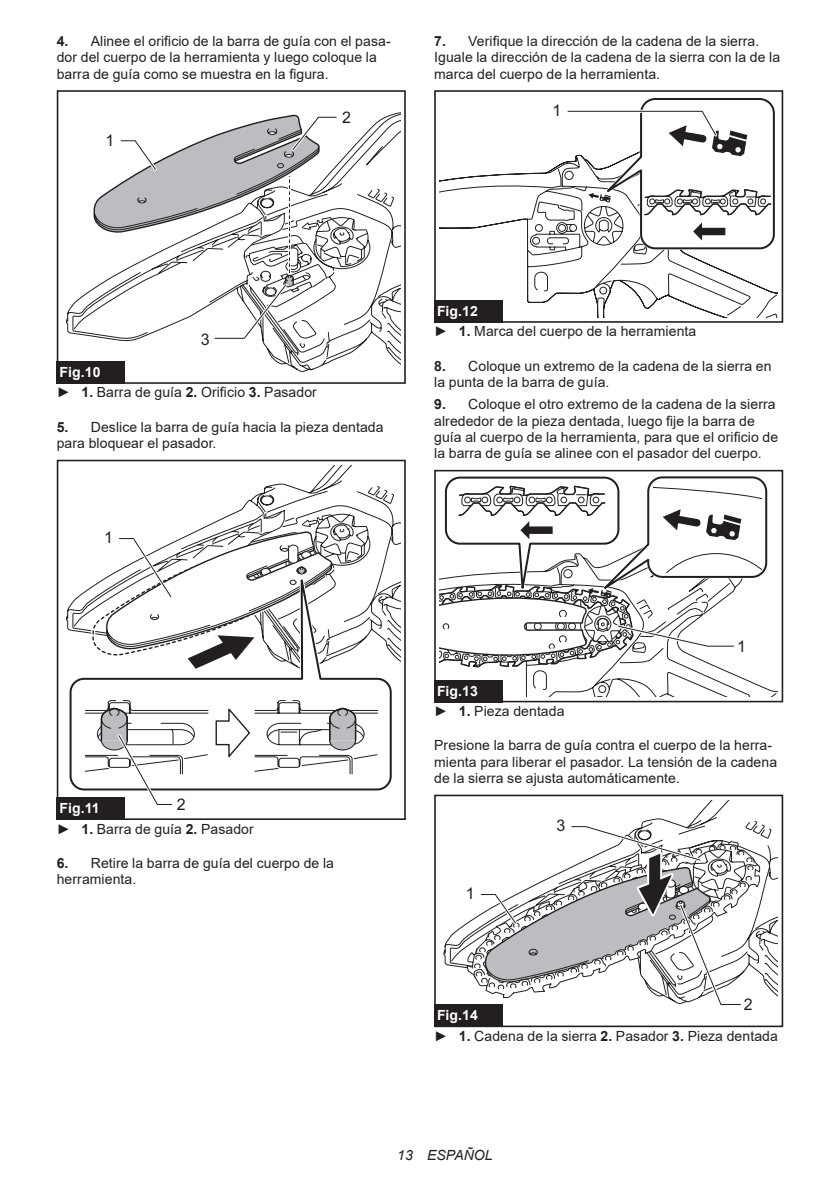
<style>
.page{position:relative;width:840px;height:1191px;background:#fff}
.page>*{position:absolute;margin:0;border:0;box-sizing:border-box;transform-origin:0 0}
.t1{font:16px "Arial";color:#231f20}
.t2{font:14px/16.4px "Arial";letter-spacing:.005em;color:#231f20}
.t3{font:italic 14px "Arial";letter-spacing:.005em;color:#231f20}
.t4{font:700 14px "Arial";color:#fff}
.s1{font-weight:700}
.s2{font-weight:700;color:#fff}
</style>
<div class="page">
<svg style="left:66px;top:112px;width:334px;height:260px"></svg>
<div style="left:57px;top:355px;width:73px;height:29px;background:#fff"></div>
<div style="left:57px;top:90px;width:348px;height:294px;border:2px solid #231f20"></div>
<svg style="left:93px;top:113px;width:246px;height:235px"></svg>
<div style="left:57px;top:361px;width:68px;height:23px;background:#231f20"></div>
<svg style="left:238px;top:466px;width:162px;height:196px"></svg>
<svg style="left:66px;top:537px;width:328px;height:125px"></svg>
<svg style="left:68px;top:558px;width:324px;height:233px"></svg>
<div style="left:57px;top:460px;width:348px;height:360px;border:2px solid #231f20"></div>
<svg style="left:89px;top:511px;width:247px;height:158px"></svg>
<svg style="left:70px;top:700px;width:308px;height:105px"></svg>
<div style="left:57px;top:797px;width:68px;height:23px;background:#231f20"></div>
<svg style="left:439px;top:162px;width:338px;height:155px"></svg>
<div style="left:434px;top:294px;width:73px;height:29px;background:#fff"></div>
<div style="left:434px;top:90px;width:348px;height:233px;border:2px solid #231f20"></div>
<svg style="left:564px;top:98px;width:212px;height:153px"></svg>
<div style="left:434px;top:300px;width:68px;height:23px;background:#231f20"></div>
<div style="left:434px;top:470px;width:348px;height:232px;border:2px solid #231f20"></div>
<svg style="left:439px;top:476px;width:329px;height:226px"></svg>
<div style="left:434px;top:679px;width:68px;height:23px;background:#231f20"></div>
<svg style="left:443px;top:800px;width:334px;height:196px"></svg>
<svg style="left:466px;top:840px;width:294px;height:156px"></svg>
<svg style="left:471px;top:844px;width:286px;height:148px"></svg>
<div style="left:434px;top:794px;width:348px;height:233px;border:2px solid #231f20"></div>
<svg style="left:478px;top:823px;width:267px;height:184px"></svg>
<div style="left:434px;top:1004px;width:68px;height:23px;background:#231f20"></div>
<p class="t2" style="left:57px;top:33px;width:335px"><span class="s1">4.</span> Alinee el orificio de la barra de guía con el pasa&shy;dor del cuerpo de la herramienta y luego coloque la barra de guía como se muestra en la figura.</p>
<p class="t1" style="left:106px;top:129px;width:10px">1</p>
<p class="t1" style="left:342px;top:106px;width:10px">2</p>
<p class="t2" style="left:434px;top:33px;width:347px"><span class="s1">7.</span> Verifique la dirección de la cadena de la sierra.<br>Iguale la dirección de la cadena de la sierra con la de la marca del cuerpo de la herramienta.</p>
<p class="t1" style="left:552px;top:99px;width:10px">1</p>
<p class="t1" style="left:200px;top:328px;width:10px">3</p>
<p class="t2" style="left:57px;top:362px;width:261px;line-height:20.2px"><span class="s2">Fig.10<br></span>► <span class="s1">1.</span> Barra de guía <span class="s1">2.</span> Orificio <span class="s1">3.</span> Pasador</p>
<p class="t2" style="left:57px;top:419px;width:328px"><span class="s1">5.</span> Deslice la barra de guía hacia la pieza dentada para bloquear el pasador.</p>
<p class="t1" style="left:104px;top:527px;width:10px">1</p>
<p class="t4" style="left:60px;top:798px;width:42px">Fig.11</p>
<p class="t1" style="left:177px;top:794px;width:10px">2</p>
<p class="t2" style="left:57px;top:820px;width:198px">► <span class="s1">1.</span> Barra de guía <span class="s1">2.</span> Pasador</p>
<p class="t2" style="left:57px;top:855px;width:278px"><span class="s1">6.</span> Retire la barra de guía del cuerpo de la herramienta.</p>
<p class="t2" style="left:434px;top:301px;width:263px;line-height:20.2px"><span class="s2">Fig.12<br></span>► <span class="s1">1.</span> Marca del cuerpo de la herramienta</p>
<p class="t2" style="left:434px;top:357px;width:339px"><span class="s1">8.</span> Coloque un extremo de la cadena de la sierra en la punta de la barra de guía.</p>
<p class="t2" style="left:434px;top:396px;width:345px"><span class="s1">9.</span> Coloque el otro extremo de la cadena de la sierra alrededor de la pieza dentada, luego fije la barra de guía al cuerpo de la herramienta, para que el orificio de la barra de guía se alinee con el pasador del cuerpo.</p>
<p class="t1" style="left:736px;top:635px;width:10px">1</p>
<p class="t2" style="left:434px;top:680px;width:132px;line-height:20.2px"><span class="s2">Fig.13<br></span>► <span class="s1">1.</span> Pieza dentada</p>
<p class="t2" style="left:434px;top:737px;width:344px">Presione la barra de guía contra el cuerpo de la herra&shy;mienta para liberar el pasador. La tensión de la cadena de la sierra se ajusta automáticamente.</p>
<p class="t1" style="left:465px;top:882px;width:10px">1</p>
<p class="t1" style="left:556px;top:815px;width:10px">3</p>
<p class="t1" style="left:743px;top:993px;width:10px">2</p>
<p class="t2" style="left:434px;top:1005px;width:345px;line-height:20.2px"><span class="s2">Fig.14<br></span>► <span class="s1">1.</span> Cadena de la sierra <span class="s1">2.</span> Pasador <span class="s1">3.</span> Pieza dentada</p>
<p class="t3" style="left:397px;top:1146px;width:97px">13 ESPAÑOL</p>
</div>
